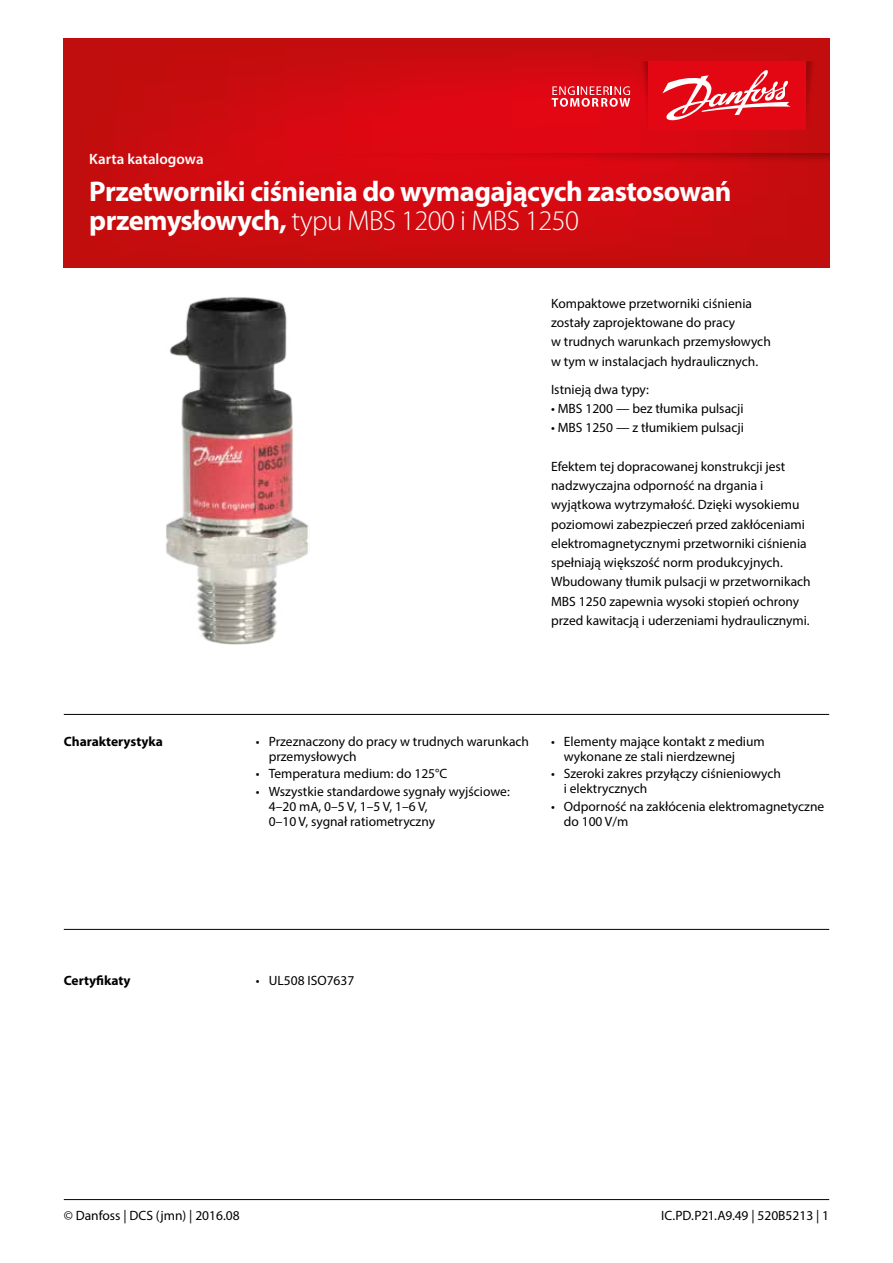
<style>
.page{position:relative;width:893px;height:1263px;background:#fff}
.page>*{position:absolute;margin:0;border:0;box-sizing:border-box;transform-origin:0 0}
.t1{font:700 28.5px/28.5px "Myriad Pro";letter-spacing:-.02em;color:#fff}
.t2{font:600 15px "Myriad Pro";color:#fff}
.t3{font:13.5px/19.2px "Myriad Pro";color:#000}
.t4{font:700 13.5px "Myriad Pro";color:#000}
.s1{font-weight:300}
</style>
<div class="page">
<svg style="left:64px;top:38px;width:765px;height:230px;background:#cd0a0f"></svg>
<svg style="left:806px;top:61px;width:13px;height:69px"></svg>
<svg style="left:636px;top:61px;width:12px;height:69px"></svg>
<div style="left:648px;top:61px;width:158px;height:69px;background:#e30613"></div>
<svg style="left:552px;top:86px;width:78px;height:21px;background:#ea5b63"></svg>
<svg style="left:662px;top:70px;width:128px;height:51px"></svg>
<svg style="left:332px;top:153px;width:497px;height:13px;background:#cf0710"></svg>
<hr style="left:64px;top:1199px;width:765px;height:1px;background:#000">
<img style="left:166px;top:297px;width:143px;height:348px">
<hr style="left:64px;top:714px;width:765px;height:1px;background:#000">
<hr style="left:64px;top:929px;width:765px;height:1px;background:#000">
<p class="t2" style="left:89px;top:150px;width:116px">Karta katalogowa</p>
<h1 class="t1" style="left:89px;top:176px;width:644px">Przetworniki ciśnienia do wymagających zastosowań przemysłowych, <span class="s1">typu MBS 1200 i MBS 1250</span></h1>
<p class="t4" style="left:64px;top:733px;width:101px">Charakterystyka</p>
<p class="t4" style="left:64px;top:971px;width:68px">Certyfikaty</p>
<p class="t3" style="left:551px;top:293px;width:221px">Kompaktowe przetworniki ciśnienia zostały zaprojektowane do pracy<br>w trudnych warunkach przemysłowych w tym w instalacjach hydraulicznych.</p>
<p class="t3" style="left:551px;top:379px;width:99px">Istnieją dwa typy:</p>
<p class="t3" style="left:551px;top:399px;width:194px">• MBS 1200 — bez tłumika pulsacji</p>
<p class="t3" style="left:551px;top:418px;width:194px">• MBS 1250 — z tłumikiem pulsacji</p>
<p class="t3" style="left:551px;top:456px;width:261px">Efektem tej dopracowanej konstrukcji jest nadzwyczajna odporność na drgania i wyjątkowa wytrzymałość. Dzięki wysokiemu poziomowi zabezpieczeń przed zakłóceniami elektromagnetycznymi przetworniki ciśnienia spełniają większość norm produkcyjnych.<br>Wbudowany tłumik pulsacji w przetwornikach MBS 1250 zapewnia wysoki stopień ochrony przed kawitacją i uderzeniami hydraulicznymi.</p>
<p class="t3" style="left:269px;top:734px;width:262px;line-height:15px;text-indent:-13px">• Przeznaczony do pracy w trudnych warunkach przemysłowych</p>
<p class="t3" style="left:256px;top:764px;width:193px">• Temperatura medium: do 125°C</p>
<p class="t3" style="left:269px;top:783px;width:243px;line-height:15px;text-indent:-13px">• Wszystkie standardowe sygnały wyjściowe:<br>4–20 mA, 0–5 V, 1–5 V, 1–6 V,<br>0–10 V, sygnał ratiometryczny</p>
<p class="t3" style="left:564px;top:734px;width:202px;line-height:15px;text-indent:-13px">• Elementy mające kontakt z medium wykonane ze stali nierdzewnej</p>
<p class="t3" style="left:564px;top:766px;width:219px;line-height:15px;text-indent:-13px">• Szeroki zakres przyłączy ciśnieniowych i elektrycznych</p>
<p class="t3" style="left:564px;top:798px;width:262px;line-height:15px;text-indent:-13px">• Odporność na zakłócenia elektromagnetyczne do 100 V/m</p>
<p class="t3" style="left:256px;top:970px;width:100px">• UL508 ISO7637</p>
<p class="t3" style="left:64px;top:1206px;width:177px">© Danfoss | DCS (jmn) | 2016.08</p>
<p class="t3" style="left:661px;top:1206px;width:170px">IC.PD.P21.A9.49 | 520B5213 | 1</p>
</div>
